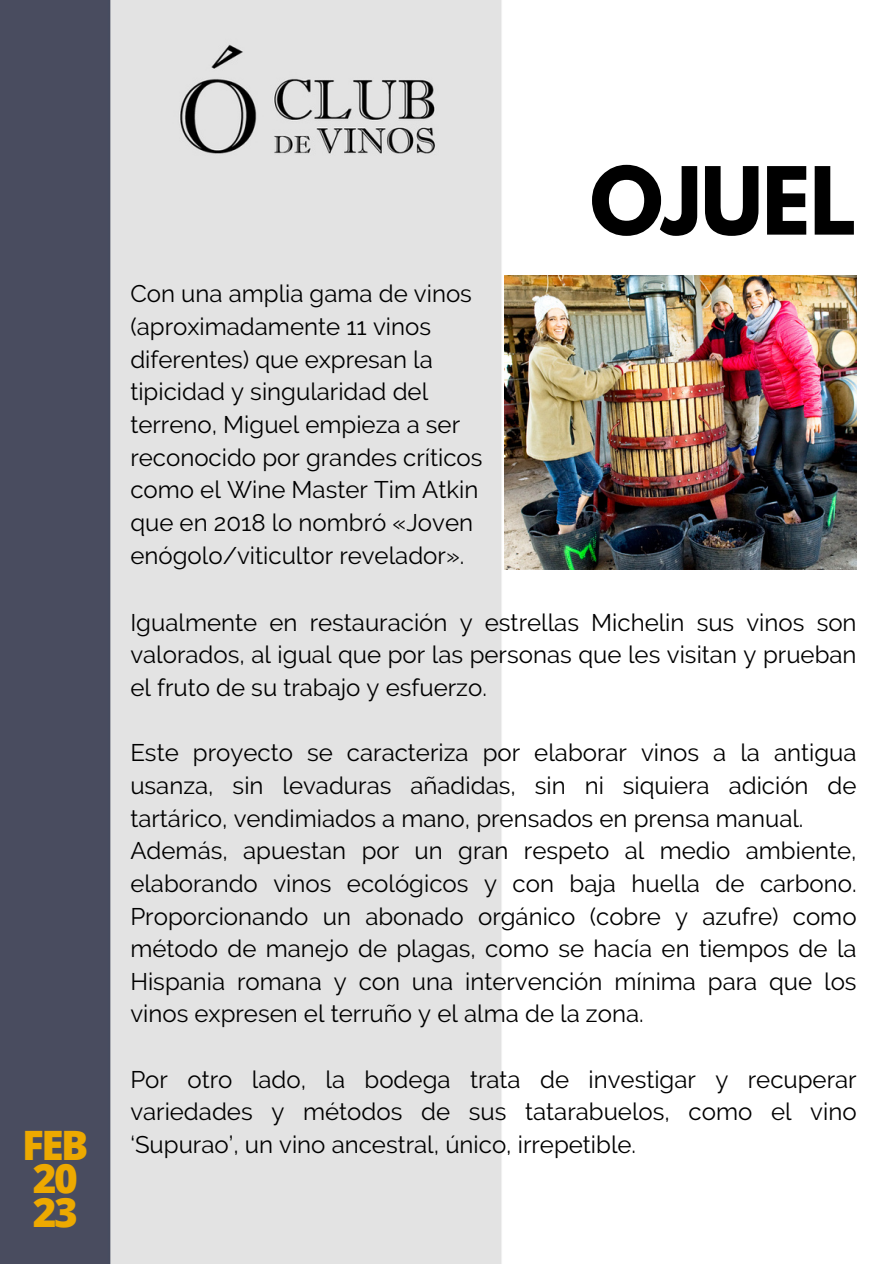
<style>
.page{position:relative;width:893px;height:1264px;background:#fff}
.page>*{position:absolute;margin:0;border:0;box-sizing:border-box;transform-origin:0 0}
.t1{font:700 83.1px "League Spartan";letter-spacing:-.005em;color:#000}
.t2{font:800 40.5px/33.8px "Open Sans";letter-spacing:-.06em;color:#eda900}
.t3{font:24px/32.7px "Raleway";color:#000;text-align:justify}
</style>
<div class="page">
<img style="left:0;top:0;width:857px;height:1263px">
<div style="left:650px;top:89px;width:11px;height:11px;background:#fff;border-radius:50%"></div>
<div style="left:651px;top:139px;width:11px;height:11px;background:#fff;border-radius:50%"></div>
<div style="left:651px;top:161px;width:11px;height:11px;background:#fff;border-radius:50%"></div>
<img style="left:504px;top:275px;width:352px;height:294px">
<p class="t2" style="left:22px;top:1126px;width:68px">FEB<br>20<br>23</p>
<p class="t3" style="left:130px;top:278px;width:353px;text-align:left">Con una amplia gama de vinos (aproximadamente 11 vinos diferentes) que expresan la tipicidad y singularidad del terreno, Miguel empieza a ser reconocido por grandes críticos como el Wine Master Tim Atkin que en 2018 lo nombró «Joven enógolo/viticultor revelador».</p>
<h1 class="t1" style="left:590px;top:160px;width:268px">OJUEL</h1>
<h2 class="t3" style="left:130px;top:606px;width:727px">Igualmente en restauración y estrellas Michelin sus vinos son valorados, al igual que por las personas que les visitan y prueban el fruto de su trabajo y esfuerzo.</h2>
<p class="t3" style="left:130px;top:736px;width:727px">Este proyecto se caracteriza por elaborar vinos a la antigua usanza, sin levaduras añadidas, sin ni siquiera adición de tartárico, vendimiados a mano, prensados en prensa manual.</p>
<p class="t3" style="left:130px;top:834px;width:727px">Además, apuestan por un gran respeto al medio ambiente, elaborando vinos ecológicos y con baja huella de carbono.<br>Proporcionando un abonado orgánico (cobre y azufre) como método de manejo de plagas, como se hacía en tiempos de la Hispania romana y con una intervención mínima para que los vinos expresen el terruño y el alma de la zona.</p>
<p class="t3" style="left:130px;top:1062px;width:727px">Por otro lado, la bodega trata de investigar y recuperar variedades y métodos de sus tatarabuelos, como el vino ‘Supurao’, un vino ancestral, único, irrepetible.</p>
</div>
